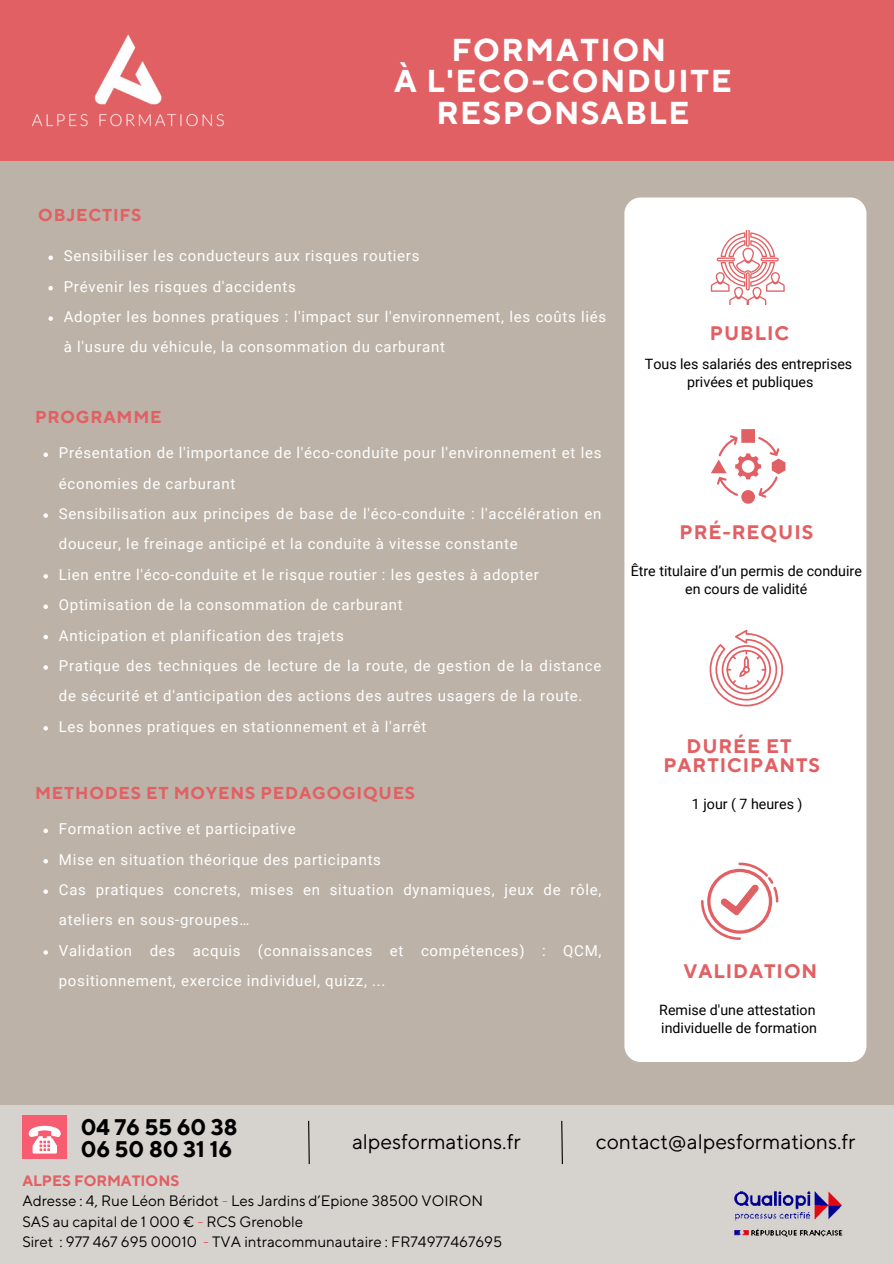
<style>
.page{position:relative;width:894px;height:1264px;background:#fff}
.page>*{position:absolute;margin:0;border:0;box-sizing:border-box;transform-origin:0 0}
.t1{font:700 31.5px/31.5px "TT Norms Pro";letter-spacing:.05em;color:#fff;text-align:center}
.t2{font:700 22.5px/21.3px "TT Norms Pro";color:#000}
.t3{font:21px "TT Norms Pro";color:#000}
.t4{font:700 19.5px/19.2px "TT Norms Pro";letter-spacing:.05em;color:#e16064;text-align:center}
.t5{font:700 17.25px "TT Norms Pro";letter-spacing:.045em;color:#e16064}
.t6{font:15px/30.3px "Roboto";letter-spacing:.05em;color:#fff}
.t7{font:15px "TT Norms Pro";color:#000}
.t8{font:700 15px "TT Norms Pro";color:#e16064}
.t9{font:14.25px "Roboto";color:#000}
.s1{color:#e16064}
</style>
<div class="page">
<div style="left:0;top:0;width:893px;height:1263px;background:#bdb2a7"></div>
<div style="left:0;top:0;width:893px;height:160px;background:#e16064"></div>
<div style="left:624px;top:197px;width:242px;height:864px;background:#fff;border-radius:16px"></div>
<svg style="left:710px;top:230px;width:74px;height:75px"></svg>
<svg style="left:711px;top:429px;width:73px;height:74px"></svg>
<svg style="left:709px;top:629px;width:73px;height:77px"></svg>
<svg style="left:701px;top:862px;width:77px;height:77px"></svg>
<svg style="left:48px;top:255px;width:5px;height:5px"></svg>
<svg style="left:48px;top:286px;width:5px;height:4px"></svg>
<svg style="left:48px;top:316px;width:5px;height:5px"></svg>
<svg style="left:43px;top:452px;width:5px;height:5px"></svg>
<svg style="left:43px;top:513px;width:5px;height:5px"></svg>
<svg style="left:43px;top:574px;width:5px;height:4px"></svg>
<svg style="left:43px;top:604px;width:5px;height:5px"></svg>
<svg style="left:43px;top:635px;width:5px;height:4px"></svg>
<svg style="left:43px;top:665px;width:5px;height:4px"></svg>
<svg style="left:43px;top:726px;width:5px;height:4px"></svg>
<svg style="left:43px;top:828px;width:5px;height:5px"></svg>
<svg style="left:43px;top:859px;width:5px;height:4px"></svg>
<svg style="left:43px;top:889px;width:5px;height:4px"></svg>
<svg style="left:43px;top:950px;width:5px;height:4px"></svg>
<img style="left:32px;top:34px;width:192px;height:93px">
<div style="left:0;top:1105px;width:893px;height:158px;background:#d6d3ce"></div>
<svg style="left:308px;top:1120px;width:2px;height:45px"></svg>
<div style="left:22px;top:1115px;width:45px;height:44px;background:#f85c70"></div>
<svg style="left:29px;top:1125px;width:32px;height:28px"></svg>
<svg style="left:561px;top:1120px;width:2px;height:45px"></svg>
<img style="left:734px;top:1191px;width:109px;height:46px">
<p class="t5" style="left:38px;top:205px;width:104px">OBJECTIFS</p>
<p class="t1" style="left:394px;top:35px;width:339px">FORMATION<br>À L'ECO-CONDUITE<br>RESPONSABLE</p>
<p class="t6" style="left:64px;top:241px;width:357px">Sensibiliser les conducteurs aux risques routiers</p>
<h5 class="t6" style="left:64px;top:271px;width:233px">Prévenir les risques d'accidents</h5>
<p class="t6" style="left:64px;top:302px;width:544px">Adopter les bonnes pratiques : l'impact sur l'environnement, les coûts liés à l'usure du véhicule, la consommation du carburant</p>
<p class="t5" style="left:35px;top:406px;width:128px">PROGRAMME</p>
<p class="t6" style="left:59px;top:438px;width:544px">Présentation de l'importance de l'éco-conduite pour l'environnement et les économies de carburant</p>
<p class="t6" style="left:59px;top:498px;width:544px">Sensibilisation aux principes de base de l'éco-conduite : l'accélération en douceur, le freinage anticipé et la conduite à vitesse constante</p>
<p class="t6" style="left:59px;top:559px;width:481px">Lien entre l'éco-conduite et le risque routier : les gestes à adopter</p>
<p class="t6" style="left:59px;top:590px;width:345px">Optimisation de la consommation de carburant</p>
<p class="t6" style="left:59px;top:620px;width:286px">Anticipation et planification des trajets</p>
<h4 class="t6" style="left:59px;top:650px;width:544px">Pratique des techniques de lecture de la route, de gestion de la distance de sécurité et d'anticipation des actions des autres usagers de la route.</h4>
<p class="t6" style="left:59px;top:711px;width:369px">Les bonnes pratiques en stationnement et à l'arrêt</p>
<p class="t5" style="left:35px;top:782px;width:381px">METHODES ET MOYENS PEDAGOGIQUES</p>
<h4 class="t6" style="left:59px;top:814px;width:238px">Formation active et participative</h4>
<h5 class="t6" style="left:59px;top:844px;width:323px">Mise en situation théorique des participants</h5>
<p class="t6" style="left:59px;top:874px;width:544px">Cas pratiques concrets, mises en situation dynamiques, jeux de rôle, ateliers en sous-groupes…</p>
<p class="t6" style="left:59px;top:935px;width:544px">Validation des acquis (connaissances et compétences) : QCM, positionnement, exercice individuel, quizz, ...</p>
<p class="t4" style="left:709px;top:324px;width:81px">PUBLIC</p>
<p class="t9" style="left:644px;top:356px;width:209px">Tous les salariés des entreprises</p>
<h1 class="t9" style="left:687px;top:374px;width:128px">privées et publiques</h1>
<p class="t4" style="left:679px;top:523px;width:135px">PRÉ-REQUIS</p>
<p class="t9" style="left:630px;top:563px;width:232px">Être titulaire d’un permis de conduire</p>
<p class="t9" style="left:685px;top:581px;width:124px">en cours de validité</p>
<p class="t4" style="left:663px;top:737px;width:158px">DURÉE ET<br>PARTICIPANTS</p>
<h5 class="t9" style="left:691px;top:796px;width:112px">1 jour ( 7 heures )</h5>
<p class="t4" style="left:683px;top:962px;width:135px">VALIDATION</p>
<p class="t9" style="left:659px;top:1002px;width:158px">Remise d'une attestation</p>
<h4 class="t9" style="left:661px;top:1020px;width:157px">individuelle de formation</h4>
<p class="t2" style="left:81px;top:1117px;width:158px">04 76 55 60 38<br>06 50 80 31 16</p>
<p class="t8" style="left:22px;top:1171px;width:158px">ALPES FORMATIONS</p>
<p class="t7" style="left:22px;top:1191px;width:462px">Adresse : 4, Rue Léon Béridot <span class="s1">-</span> Les Jardins d’Epione 38500 VOIRON</p>
<h2 class="t7" style="left:22px;top:1212px;width:282px">SAS au capital de 1 000 € <span class="s1">-</span> RCS Grenoble</h2>
<h3 class="t7" style="left:22px;top:1232px;width:481px">Siret : 977 467 695 00010 <span class="s1">-</span> TVA intracommunautaire : FR74977467695</h3>
<h4 class="t3" style="left:352px;top:1129px;width:170px">alpesformations.fr</h4>
<p class="t3" style="left:595px;top:1129px;width:261px">contact@alpesformations.fr</p>
</div>
